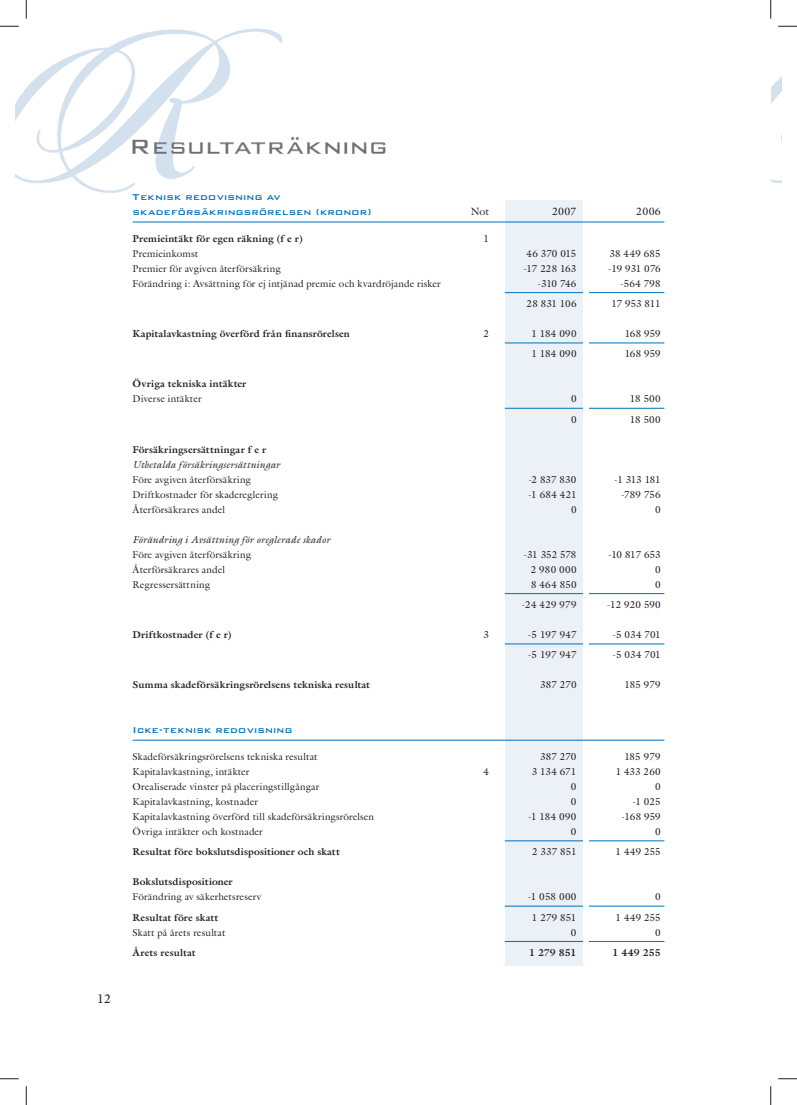
<style>
.page{position:relative;width:797px;height:1105px;background:#fff}
.page>*{position:absolute;margin:0;border:0;box-sizing:border-box;transform-origin:0 0}
.t1{font:500 27.5px "Bank Gothic BT";letter-spacing:-.01em;color:#6c6e70}
.t2{font:12.5px "Galliard";color:#231f20}
.t3{font:500 11.25px/15px "Bank Gothic BT";letter-spacing:.025em;color:#0071bc}
.t4{font:10.62px "Galliard";letter-spacing:.01em;color:#231f20}
.t5{font:10px "Galliard";letter-spacing:.01em;color:#231f20}
.t6{font:700 10px "Galliard";letter-spacing:.015em;color:#231f20}
.t7{font:italic 10px "Galliard";letter-spacing:.01em;color:#231f20}
</style>
<div class="page">
<div style="left:505px;top:201px;width:78px;height:765px;background:#ebf1f7"></div>
<hr style="left:133px;top:222px;width:531px;height:1px;background:#0071bc">
<hr style="left:505px;top:292px;width:159px;height:1px;background:#0071bc">
<hr style="left:505px;top:343px;width:159px;height:1px;background:#0071bc">
<hr style="left:505px;top:408px;width:159px;height:1px;background:#0071bc">
<hr style="left:505px;top:593px;width:159px;height:1px;background:#0071bc">
<hr style="left:505px;top:644px;width:159px;height:1px;background:#0071bc">
<hr style="left:133px;top:740px;width:531px;height:1px;background:#0071bc">
<hr style="left:505px;top:840px;width:159px;height:1px;background:#0071bc">
<hr style="left:505px;top:906px;width:159px;height:1px;background:#0071bc">
<hr style="left:505px;top:941px;width:159px;height:1px;background:#0071bc">
<div style="left:583px;top:763px;width:5px;height:198px;background:#fff"></div>
<div style="left:583px;top:226px;width:5px;height:477px;background:#fff"></div>
<svg style="left:0;top:25px;width:19px;height:2px"></svg>
<svg style="left:778px;top:25px;width:19px;height:2px"></svg>
<svg style="left:0;top:1078px;width:19px;height:1px"></svg>
<svg style="left:778px;top:1078px;width:19px;height:1px"></svg>
<svg style="left:25px;top:0;width:2px;height:19px"></svg>
<svg style="left:25px;top:1086px;width:2px;height:19px"></svg>
<svg style="left:770px;top:0;width:1px;height:19px"></svg>
<svg style="left:770px;top:1086px;width:1px;height:19px"></svg>
<p class="t2" style="left:97px;top:994px;width:15px">12</p>
<h1 class="t1" style="left:129px;top:128px;width:260px">Resultaträkning</h1>
<p class="t3" style="left:133px;top:189px;width:240px">Teknisk redovisning av skadeförsäkringsrörelsen (kronor)</p>
<p class="t4" style="left:471px;top:208px;width:20px">Not</p>
<p class="t4" style="left:552px;top:208px;width:26px">2007</p>
<p class="t4" style="left:636px;top:208px;width:26px">2006</p>
<p class="t6" style="left:133px;top:235px;width:171px">Premieintäkt för egen räkning (f e r)</p>
<p class="t5" style="left:483px;top:235px;width:7px">1</p>
<p class="t5" style="left:133px;top:250px;width:67px">Premieinkomst</p>
<p class="t5" style="left:526px;top:250px;width:51px">46 370 015</p>
<p class="t5" style="left:609px;top:250px;width:53px">38 449 685</p>
<p class="t5" style="left:133px;top:265px;width:150px">Premier för avgiven återförsäkring</p>
<p class="t5" style="left:523px;top:265px;width:55px">-17 228 163</p>
<p class="t5" style="left:608px;top:265px;width:54px">-19 931 076</p>
<p class="t5" style="left:133px;top:280px;width:310px">Förändring i: Avsättning för ej intjänad premie och kvardröjande risker</p>
<p class="t5" style="left:537px;top:280px;width:40px">-310 746</p>
<p class="t5" style="left:620px;top:280px;width:42px">-564 798</p>
<p class="t5" style="left:526px;top:300px;width:52px">28 831 106</p>
<p class="t5" style="left:611px;top:300px;width:51px">17 953 811</p>
<p class="t6" style="left:133px;top:330px;width:219px">Kapitalavkastning överförd från finansrörelsen</p>
<p class="t5" style="left:483px;top:330px;width:7px">2</p>
<p class="t5" style="left:531px;top:330px;width:47px">1 184 090</p>
<p class="t5" style="left:624px;top:330px;width:38px">168 959</p>
<p class="t5" style="left:531px;top:350px;width:47px">1 184 090</p>
<p class="t5" style="left:624px;top:350px;width:38px">168 959</p>
<p class="t6" style="left:133px;top:380px;width:115px">Övriga tekniska intäkter</p>
<p class="t5" style="left:133px;top:395px;width:70px">Diverse intäkter</p>
<p class="t5" style="left:571px;top:395px;width:7px">0</p>
<p class="t5" style="left:630px;top:395px;width:32px">18 500</p>
<p class="t5" style="left:571px;top:415px;width:7px">0</p>
<p class="t5" style="left:630px;top:415px;width:32px">18 500</p>
<p class="t6" style="left:133px;top:446px;width:135px">Försäkringsersättningar f e r</p>
<p class="t7" style="left:133px;top:460px;width:149px">Utbetalda försäkringsersättningar</p>
<p class="t5" style="left:133px;top:475px;width:120px">Före avgiven återförsäkring</p>
<p class="t5" style="left:528px;top:475px;width:50px">-2 837 830</p>
<p class="t5" style="left:614px;top:475px;width:48px">-1 313 181</p>
<p class="t5" style="left:133px;top:490px;width:147px">Driftkostnader för skadereglering</p>
<p class="t5" style="left:528px;top:490px;width:50px">-1 684 421</p>
<p class="t5" style="left:621px;top:490px;width:41px">-789 756</p>
<p class="t5" style="left:133px;top:505px;width:94px">Återförsäkrares andel</p>
<p class="t5" style="left:571px;top:505px;width:7px">0</p>
<p class="t5" style="left:655px;top:505px;width:7px">0</p>
<p class="t7" style="left:133px;top:535px;width:199px">Förändring i Avsättning för oreglerade skador</p>
<p class="t5" style="left:133px;top:550px;width:120px">Före avgiven återförsäkring</p>
<p class="t5" style="left:523px;top:550px;width:55px">-31 352 578</p>
<p class="t5" style="left:608px;top:550px;width:54px">-10 817 653</p>
<p class="t5" style="left:133px;top:565px;width:94px">Återförsäkrares andel</p>
<p class="t5" style="left:531px;top:565px;width:47px">2 980 000</p>
<p class="t5" style="left:655px;top:565px;width:7px">0</p>
<p class="t5" style="left:133px;top:580px;width:79px">Regressersättning</p>
<p class="t5" style="left:531px;top:580px;width:47px">8 464 850</p>
<p class="t5" style="left:655px;top:580px;width:7px">0</p>
<p class="t5" style="left:522px;top:601px;width:56px">-24 429 979</p>
<p class="t5" style="left:607px;top:601px;width:55px">-12 920 590</p>
<p class="t6" style="left:133px;top:631px;width:100px">Driftkostnader (f e r)</p>
<p class="t5" style="left:483px;top:631px;width:7px">3</p>
<p class="t5" style="left:528px;top:631px;width:50px">-5 197 947</p>
<p class="t5" style="left:612px;top:631px;width:50px">-5 034 701</p>
<p class="t5" style="left:528px;top:651px;width:50px">-5 197 947</p>
<p class="t5" style="left:612px;top:651px;width:50px">-5 034 701</p>
<p class="t6" style="left:133px;top:681px;width:239px">Summa skadeförsäkringsrörelsens tekniska resultat</p>
<p class="t5" style="left:540px;top:681px;width:38px">387 270</p>
<p class="t5" style="left:624px;top:681px;width:38px">185 979</p>
<p class="t3" style="left:133px;top:722px;width:161px">Icke-teknisk redovisning</p>
<p class="t5" style="left:133px;top:753px;width:186px">Skadeförsäkringsrörelsens tekniska resultat</p>
<p class="t5" style="left:540px;top:753px;width:38px">387 270</p>
<p class="t5" style="left:624px;top:753px;width:38px">185 979</p>
<p class="t5" style="left:133px;top:768px;width:118px">Kapitalavkastning, intäkter</p>
<p class="t5" style="left:483px;top:768px;width:7px">4</p>
<p class="t5" style="left:531px;top:768px;width:46px">3 134 671</p>
<p class="t5" style="left:615px;top:768px;width:47px">1 433 260</p>
<p class="t5" style="left:133px;top:783px;width:188px">Orealiserade vinster på placeringstillgångar</p>
<p class="t5" style="left:571px;top:783px;width:7px">0</p>
<p class="t5" style="left:655px;top:783px;width:7px">0</p>
<p class="t5" style="left:133px;top:798px;width:127px">Kapitalavkastning, kostnader</p>
<p class="t5" style="left:571px;top:798px;width:7px">0</p>
<p class="t5" style="left:632px;top:798px;width:30px">-1 025</p>
<p class="t5" style="left:133px;top:813px;width:243px">Kapitalavkastning överförd till skadeförsäkringsrörelsen</p>
<p class="t5" style="left:528px;top:813px;width:50px">-1 184 090</p>
<p class="t5" style="left:621px;top:813px;width:41px">-168 959</p>
<p class="t5" style="left:133px;top:828px;width:132px">Övriga intäkter och kostnader</p>
<p class="t5" style="left:571px;top:828px;width:7px">0</p>
<p class="t5" style="left:655px;top:828px;width:7px">0</p>
<p class="t6" style="left:133px;top:848px;width:209px">Resultat före bokslutsdispositioner och skatt</p>
<p class="t5" style="left:532px;top:848px;width:46px">2 337 851</p>
<p class="t5" style="left:615px;top:848px;width:47px">1 449 255</p>
<p class="t6" style="left:133px;top:878px;width:102px">Bokslutsdispositioner</p>
<p class="t5" style="left:133px;top:893px;width:130px">Förändring av säkerhetsreserv</p>
<p class="t5" style="left:527px;top:893px;width:50px">-1 058 000</p>
<p class="t5" style="left:655px;top:893px;width:7px">0</p>
<p class="t6" style="left:133px;top:913px;width:87px">Resultat före skatt</p>
<p class="t5" style="left:532px;top:913px;width:46px">1 279 851</p>
<p class="t5" style="left:615px;top:913px;width:47px">1 449 255</p>
<p class="t5" style="left:133px;top:928px;width:94px">Skatt på årets resultat</p>
<p class="t5" style="left:571px;top:928px;width:7px">0</p>
<p class="t5" style="left:655px;top:928px;width:7px">0</p>
<p class="t6" style="left:133px;top:949px;width:64px">Årets resultat</p>
<p class="t6" style="left:529px;top:949px;width:49px">1 279 851</p>
<p class="t6" style="left:612px;top:949px;width:50px">1 449 255</p>
</div>
